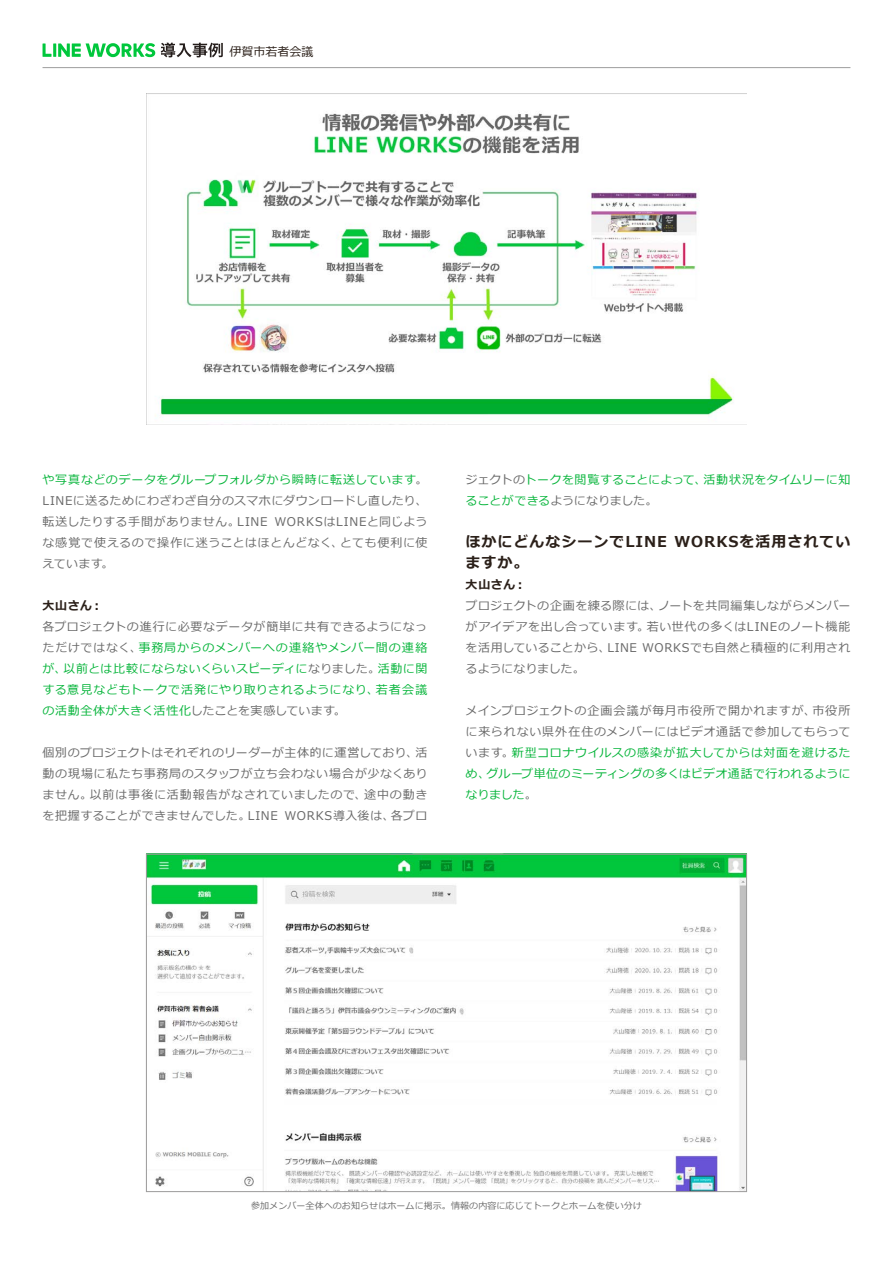
<style>
.page{position:relative;width:893px;height:1263px;background:#fff}
.page>*{position:absolute;margin:0;border:0;box-sizing:border-box;transform-origin:0 0}
.t1{font:700 15px/21px "Meiryo";letter-spacing:.065em;color:#2b2019}
.t2{font:12px/21px "Meiryo";letter-spacing:.04em;color:#6a6a6a}
.t3{font:12px/21px "Meiryo";letter-spacing:.025em;color:#07b53b}
.t4{font:12px "Meiryo";letter-spacing:.015em;color:#6a6a6a}
.t5{font:12px/21px "Meiryo";letter-spacing:.005em;color:#07b53b}
.t6{font:12px "Meiryo";letter-spacing:.05em;color:#07b53b}
.t7{font:12px "Meiryo";letter-spacing:.06em;color:#07b53b}
.t8{font:12px/21px "Meiryo";letter-spacing:-.01em;color:#6a6a6a}
.t9{font:12px "Meiryo";letter-spacing:.005em;color:#6a6a6a}
.t10{font:700 12px "Meiryo";letter-spacing:.045em;color:#2b2019}
.t11{font:12px "Meiryo";color:#2b2019}
.t12{font:9px "Meiryo";letter-spacing:.01em;color:#6b6b6b}
.s1{color:#07b53b}
.s2{color:#6a6a6a}
</style>
<div class="page">
<hr style="left:43px;top:67px;width:807px;height:1px;background:#9e9e9e">
<svg style="left:161px;top:43px;width:62px;height:14px"></svg>
<svg style="left:43px;top:43px;width:112px;height:14px"></svg>
<img style="left:148px;top:856px;width:597px;height:334px">
<img style="left:146px;top:94px;width:601px;height:331px">
<p class="t11" style="left:230px;top:43px;width:85px">伊賀市若者会議</p>
<p class="t2" style="left:43px;top:470px;width:386px;text-align:right"><span class="s1">や写真などのデータをグループフォルダから瞬時に転送しています</span>。<br>LINEに送るためにわざわざ自分のスマホにダウンロードし直したり、<br>WORKSはLINEと同じよう</p>
<p class="t2" style="left:43px;top:512px;width:199px">転送したりする手間がありません。</p>
<p class="t2" style="left:237px;top:512px;width:32px">LINE</p>
<p class="t2" style="left:43px;top:533px;width:302px">な感覚で使えるので操作に迷うことはほとんどなく、えています。</p>
<p class="t10" style="left:43px;top:597px;width:62px">大山さん：</p>
<p class="t2" style="left:43px;top:617px;width:386px">各プロジェクトの進行に必要なデータが簡単に共有できるようになっ</p>
<p class="t7" style="left:138px;top:640px;width:290px">事務局からのメンバーへの連絡やメンバー間の連絡</p>
<p class="t2" style="left:340px;top:533px;width:89px">とても便利に使</p>
<p class="t2" style="left:43px;top:638px;width:101px">ただけではなく、</p>
<p class="t3" style="left:64px;top:659px;width:318px">以前とは比較にならないくらいスピーディに<span class="s2">なりました。</span></p>
<p class="t3" style="left:43px;top:659px;width:25px">が、</p>
<p class="t3" style="left:378px;top:659px;width:51px">活動に関</p>
<p class="t3" style="left:43px;top:680px;width:338px">する意見などもトークで活発にやり取りされるようになり、の活動全体が大きく活性化<span class="s2">したことを実感しています。</span></p>
<p class="t3" style="left:376px;top:680px;width:53px">若者会議</p>
<p class="t4" style="left:43px;top:745px;width:377px">個別のプロジェクトはそれぞれのリーダーが主体的に運営しており、</p>
<p class="t2" style="left:43px;top:764px;width:386px">動の現場に私たち事務局のスタッフが立ち会わない場合が少なくあり</p>
<p class="t2" style="left:364px;top:785px;width:65px">途中の動き</p>
<p class="t2" style="left:415px;top:743px;width:14px">活</p>
<p class="t2" style="left:90px;top:785px;width:278px">以前は事後に活動報告がなされていましたので、</p>
<p class="t2" style="left:43px;top:785px;width:51px">ません。</p>
<p class="t2" style="left:391px;top:806px;width:38px">各プロ</p>
<p class="t4" style="left:43px;top:808px;width:209px">を把握することができませんでした。</p>
<p class="t2" style="left:284px;top:806px;width:112px">WORKS導入後は、</p>
<p class="t2" style="left:248px;top:806px;width:31px">LINE</p>
<p class="t3" style="left:704px;top:470px;width:148px">活動状況をタイムリーに知</p>
<p class="t5" style="left:466px;top:470px;width:242px"><span class="s2">ジェクトの</span>トークを閲覧することによって、ることができる<span class="s2">ようになりました。</span></p>
<p class="t1" style="left:674px;top:532px;width:178px">WORKSを活用されてい</p>
<p class="t1" style="left:466px;top:532px;width:203px">ほかにどんなシーンでLINEますか。</p>
<p class="t10" style="left:466px;top:576px;width:62px">大山さん：</p>
<p class="t9" style="left:658px;top:598px;width:194px">ノートを共同編集しながらメンバー</p>
<p class="t2" style="left:647px;top:596px;width:205px;text-indent:-181px">プロジェクトの企画を練る際には、<br>若い世代の多くはLINEのノート機能</p>
<p class="t2" style="left:607px;top:617px;width:245px;text-indent:-142px">がアイデアを出し合っています。<br>LINE WORKSでも自然と積極的に利用され</p>
<p class="t8" style="left:466px;top:638px;width:146px">を活用していることから、るようになりました。</p>
<p class="t2" style="left:466px;top:701px;width:386px">メインプロジェクトの企画会議が毎月市役所で開かれますが、<br>に来られない県外在住のメンバーにはビデオ通話で参加してもらって</p>
<p class="t6" style="left:512px;top:745px;width:340px">新型コロナウイルスの感染が拡大してからは対面を避けるた</p>
<p class="t2" style="left:812px;top:701px;width:40px">市役所</p>
<p class="t2" style="left:466px;top:743px;width:50px">います。</p>
<p class="t3" style="left:486px;top:764px;width:365px">グループ単位のミーティングの多くはビデオ通話で行われるように</p>
<p class="t3" style="left:466px;top:764px;width:73px">め、<br>なりました<span class="s2">。</span></p>
<p class="t12" style="left:251px;top:1199px;width:392px">参加メンバー全体へのお知らせはホームに掲示。情報の内容に応じてトークとホームを使い分け</p>
</div>
